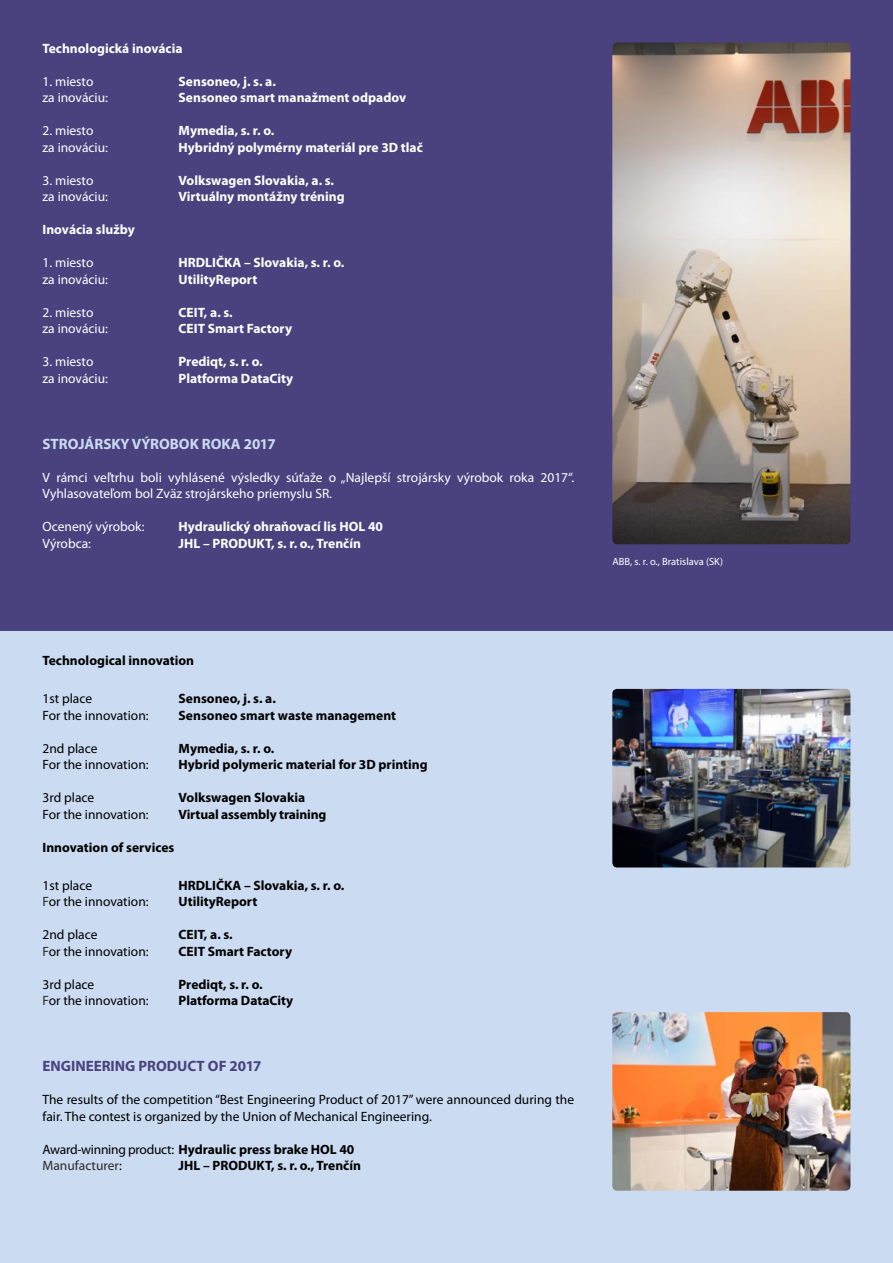
<style>
.page{position:relative;width:893px;height:1263px;background:#fff}
.page>*{position:absolute;margin:0;border:0;box-sizing:border-box;transform-origin:0 0}
.t1{font:700 15px "Myriad Pro";color:#cbdbf1}
.t2{font:700 15px "Myriad Pro";color:#49427f}
.t3{font:700 13.5px/16.5px "Myriad Pro";color:#000}
.t4{font:700 13.5px "Myriad Pro";color:#fff}
.t5{font:13.5px/16.5px "Myriad Pro";color:#000}
.t6{font:13.5px/16.5px "Myriad Pro";color:#fff}
.t7{font:10.5px "Myriad Pro";color:#fff}
.s1{color:#2a2a2a}
.s2{font-weight:400}
.s3{font-weight:400;color:#2a2a2a}
</style>
<div class="page">
<div style="left:0;top:0;width:893px;height:631px;background:#49427f"></div>
<div style="left:0;top:631px;width:893px;height:632px;background:#cbdbf1"></div>
<img style="left:612px;top:43px;width:238px;height:501px">
<img style="left:612px;top:1012px;width:238px;height:179px">
<img style="left:612px;top:689px;width:238px;height:178px">
<p class="t4" style="left:43px;top:39px;width:141px">Technologická inovácia</p>
<p class="t6" style="left:43px;top:73px;width:52px">1. miesto</p>
<p class="t4" style="left:179px;top:72px;width:99px">Sensoneo, j. s. a.</p>
<p class="t6" style="left:43px;top:89px;width:67px">za inováciu:</p>
<p class="t4" style="left:179px;top:89px;width:229px">Sensoneo smart manažment odpadov</p>
<p class="t6" style="left:43px;top:122px;width:52px">2. miesto</p>
<p class="t4" style="left:179px;top:122px;width:97px">Mymedia, s. r. o.</p>
<p class="t6" style="left:43px;top:139px;width:67px">za inováciu:</p>
<p class="t4" style="left:179px;top:138px;width:246px">Hybridný polymérny materiál pre 3D tlač</p>
<p class="t6" style="left:43px;top:172px;width:52px">3. miesto</p>
<p class="t4" style="left:179px;top:171px;width:157px">Volkswagen Slovakia, a. s.</p>
<p class="t6" style="left:43px;top:188px;width:67px">za inováciu:</p>
<p class="t4" style="left:179px;top:188px;width:168px">Virtuálny montážny tréning</p>
<p class="t4" style="left:43px;top:221px;width:94px">Inovácia služby</p>
<p class="t6" style="left:43px;top:254px;width:52px">1. miesto</p>
<p class="t4" style="left:179px;top:254px;width:167px">HRDLIČKA – Slovakia, s. r. o.</p>
<p class="t6" style="left:43px;top:271px;width:67px">za inováciu:</p>
<p class="t4" style="left:179px;top:270px;width:80px">UtilityReport</p>
<p class="t6" style="left:43px;top:304px;width:52px">2. miesto</p>
<p class="t4" style="left:179px;top:303px;width:56px">CEIT, a. s.</p>
<p class="t6" style="left:43px;top:320px;width:67px">za inováciu:</p>
<p class="t4" style="left:179px;top:320px;width:115px">CEIT Smart Factory</p>
<p class="t6" style="left:43px;top:353px;width:52px">3. miesto</p>
<p class="t4" style="left:179px;top:353px;width:86px">Prediqt, s. r. o.</p>
<p class="t6" style="left:43px;top:370px;width:67px">za inováciu:</p>
<p class="t4" style="left:179px;top:369px;width:116px">Platforma DataCity</p>
<p class="t1" style="left:43px;top:434px;width:235px">STROJÁRSKY VÝROBOK ROKA 2017</p>
<p class="t6" style="left:43px;top:469px;width:533px">V rámci veľtrhu boli vyhlásené výsledky súťaže o „Najlepší strojársky výrobok roka 2017“.<br>Vyhlasovateľom bol Zväz strojárskeho priemyslu SR.</p>
<p class="t6" style="left:43px;top:518px;width:103px">Ocenený výrobok:</p>
<p class="t4" style="left:179px;top:518px;width:206px">Hydraulický ohraňovací lis HOL 40</p>
<p class="t6" style="left:43px;top:535px;width:50px">Výrobca:</p>
<p class="t4" style="left:179px;top:534px;width:184px">JHL – PRODUKT, s. r. o., Trenčín</p>
<p class="t3" style="left:43px;top:652px;width:153px">Technological innovation</p>
<p class="t5" style="left:43px;top:690px;width:51px">1st place</p>
<p class="t3" style="left:179px;top:690px;width:99px">Sensoneo, j. s. a.</p>
<p class="t5" style="left:43px;top:707px;width:108px">For the innovation:</p>
<p class="t3" style="left:179px;top:706px;width:219px">Sensoneo smart waste management</p>
<p class="t5" style="left:43px;top:740px;width:56px">2nd place</p>
<p class="t3" style="left:179px;top:739px;width:97px">Mymedia, s. r. o.</p>
<p class="t5" style="left:43px;top:756px;width:108px">For the innovation:</p>
<p class="t3" style="left:179px;top:756px;width:251px">Hybrid polymeric material for 3D printing</p>
<p class="t5" style="left:43px;top:789px;width:53px">3rd place</p>
<p class="t3" style="left:179px;top:789px;width:128px">Volkswagen Slovakia</p>
<p class="t5" style="left:43px;top:806px;width:108px">For the innovation:</p>
<p class="t3" style="left:179px;top:805px;width:149px">Virtual assembly training</p>
<p class="t3" style="left:43px;top:838px;width:133px">Innovation of services</p>
<p class="t5" style="left:43px;top:877px;width:51px">1st place</p>
<p class="t3" style="left:179px;top:876px;width:167px">HRDLIČKA – Slovakia, s. r. o.</p>
<p class="t5" style="left:43px;top:893px;width:108px"><span class="s1">F</span>or the innovation:</p>
<p class="t3" style="left:179px;top:893px;width:80px">UtilityReport</p>
<p class="t5" style="left:43px;top:926px;width:56px">2nd place</p>
<p class="t3" style="left:179px;top:926px;width:56px">CEIT, a. s.</p>
<p class="t5" style="left:43px;top:943px;width:108px"><span class="s1">F</span>or the innovation:</p>
<p class="t3" style="left:179px;top:942px;width:115px">CEIT Smart Factory</p>
<p class="t5" style="left:43px;top:976px;width:53px">3rd place</p>
<p class="t3" style="left:179px;top:975px;width:86px">Prediqt, s. r. o.</p>
<p class="t5" style="left:43px;top:992px;width:108px"><span class="s1">F</span>or the innovation:</p>
<p class="t3" style="left:179px;top:992px;width:116px">Platforma DataCity</p>
<p class="t2" style="left:43px;top:1056px;width:221px">ENGINEERING PRODUCT OF 2017</p>
<p class="t5" style="left:43px;top:1091px;width:533px">The results of the competition “Best Engineering Product of 2017” were announced during the fair. The contest is organized by the Union of Mechanical Engineering.</p>
<p class="t3" style="left:43px;top:1140px;width:313px"><span class="s2">Award-winning product:</span> Hydraulic press brake HOL 40<br><span class="s3">Manufacturer</span><span class="s2">:</span></p>
<p class="t3" style="left:179px;top:1157px;width:184px">JHL – PRODUKT, s. r. o., Trenčín</p>
<p class="t7" style="left:612px;top:555px;width:112px">ABB, s. r. o., Bratislava (SK)</p>
</div>
